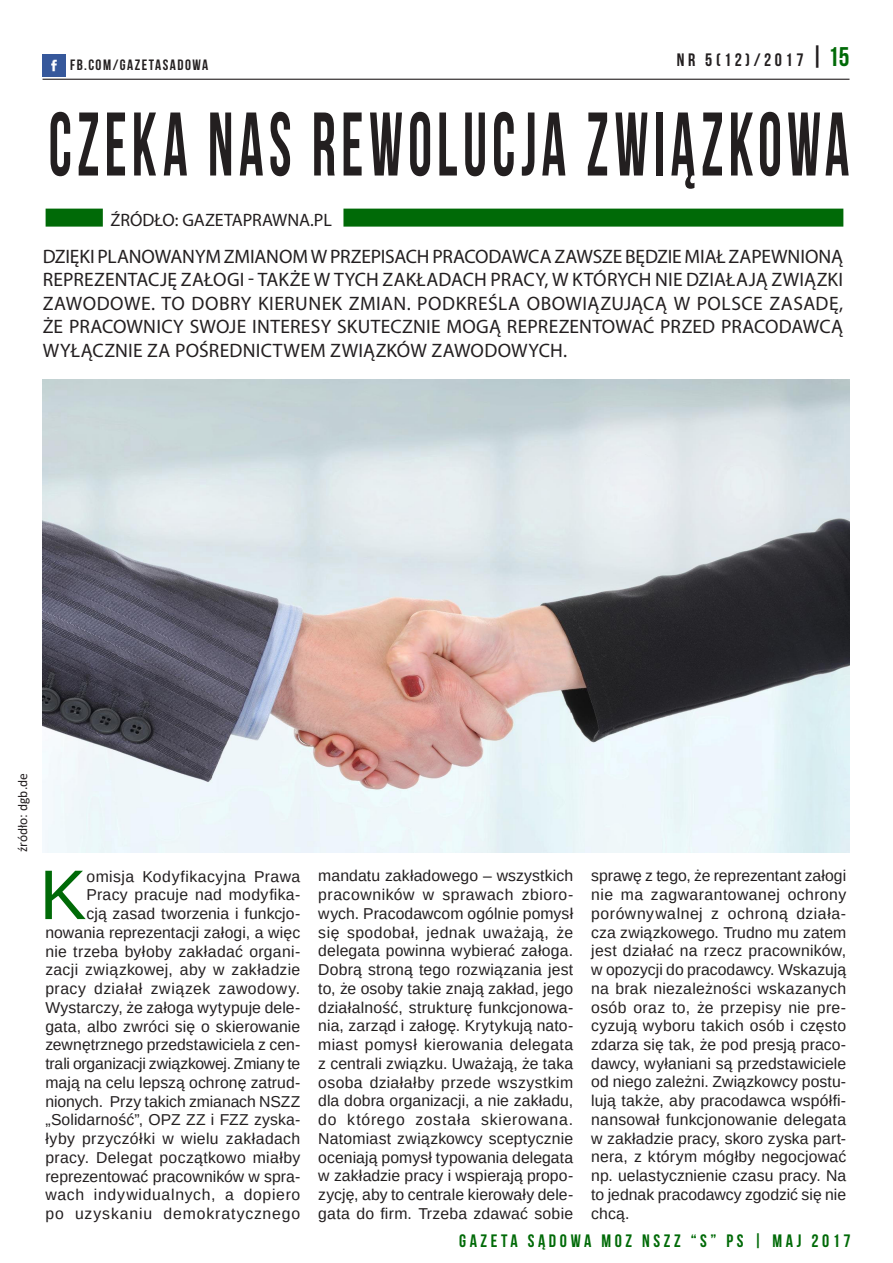
<style>
.page{position:relative;width:893px;height:1263px;background:#fff}
.page>*{position:absolute;margin:0;border:0;box-sizing:border-box;transform-origin:0 0}
.t1{font:700 90px "Bebas Neue";letter-spacing:.09em;color:#231f20;scale:.67 1}
.t2{font:70.2px "Arimo";color:#006a07}
.t3{font:19.5px/23.4px "Myriad Pro";letter-spacing:.015em;color:#231f20;text-align:justify}
.t4{font:700 18px "Bebas Neue";letter-spacing:.2em;color:#006a07}
.t5{font:18px "Myriad Pro";color:#231f20}
.t6{font:700 18px "Bebas Neue";letter-spacing:.2em;color:#231f20}
.t7{font:15.75px/18.8px "Arimo";letter-spacing:.01em;color:#231f20;text-align:justify}
.t8{font:700 15px "Bebas Neue";letter-spacing:.1em;color:#231f20}
.t9{font:13.5px "Calibri";color:#231f20}
.s1{font-size:27px}
.s2{font-size:27px;color:#006a07}
</style>
<div class="page">
<hr style="left:43px;top:79px;width:806px;height:1px;background:#231f20">
<img style="left:43px;top:55px;width:22px;height:21px">
<div style="left:46px;top:209px;width:57px;height:18px;background:#006a07"></div>
<div style="left:343px;top:209px;width:500px;height:18px;background:#006a07"></div>
<img style="left:43px;top:380px;width:806px;height:472px">
<p class="t8" style="left:70px;top:57px;width:140px">FB.COM/GAZETASADOWA</p>
<p class="t6" style="left:677px;top:49px;width:174px">NR 5(12)/2017 <span class="s1">|</span> <span class="s2">15</span></p>
<h1 class="t1" style="left:49px;top:95px;width:974px">CZEKA NAS REWOLUCJA ZWIĄZKOWA</h1>
<p class="t5" style="left:110px;top:209px;width:223px">ŹRÓDŁO: GAZETAPRAWNA.PL</p>
<p class="t3" style="left:43px;top:244px;width:802px">DZIĘKI PLANOWANYM ZMIANOM W PRZEPISACH PRACODAWCA ZAWSZE BĘDZIE MIAŁ ZAPEWNIONĄ REPREZENTACJĘ ZAŁOGI - TAKŻE W TYCH ZAKŁADACH PRACY, W KTÓRYCH NIE DZIAŁAJĄ ZWIĄZKI ZAWODOWE. TO DOBRY KIERUNEK ZMIAN. PODKREŚLA OBOWIĄZUJĄCĄ W POLSCE ZASADĘ, ŻE PRACOWNICY SWOJE INTERESY SKUTECZNIE MOGĄ REPREZENTOWAĆ PRZED PRACODAWCĄ WYŁĄCZNIE ZA POŚREDNICTWEM ZWIĄZKÓW ZAWODOWYCH.</p>
<p class="t9" style="left:13px;top:852px;width:80px;rotate:-90deg">źródło: dgb.de</p>
<p class="t7" style="left:45px;top:867px;width:256px;text-align:right">omisja Kodyfikacyjna Prawa Pracy pracuje nad modyfika-<br>cją zasad tworzenia i funkcjo&shy;nowania reprezentacji załogi, a więc nie trzeba byłoby zakładać organi&shy;zacji związkowej, aby w zakładzie pracy działał związek zawodowy.<br>Wystarczy, że załoga wytypuje dele&shy;gata, albo zwróci się o skierowanie zewnętrznego przedstawiciela z cen&shy;trali organizacji związkowej. Zmiany te mają na celu lepszą ochronę zatrud&shy;nionych. Przy takich zmianach NSZZ „Solidarność”, OPZ ZZ i FZZ zyska&shy;łyby przyczółki w wielu zakładach pracy. Delegat początkowo miałby reprezentować pracowników w spra&shy;wach indywidualnych, a dopiero po uzyskaniu demokratycznego</p>
<p class="t7" style="left:318px;top:867px;width:256px">mandatu zakładowego – wszystkich pracowników w sprawach zbioro&shy;wych. Pracodawcom ogólnie pomysł się spodobał, jednak uważają, że delegata powinna wybierać załoga.<br>Dobrą stroną tego rozwiązania jest to, że osoby takie znają zakład, jego działalność, strukturę funkcjonowa&shy;nia, zarząd i załogę. Krytykują nato&shy;miast pomysł kierowania delegata z centrali związku. Uważają, że taka osoba działałby przede wszystkim dla dobra organizacji, a nie zakładu, do którego została skierowana.<br>Natomiast związkowcy sceptycznie oceniają pomysł typowania delegata w zakładzie pracy i wspierają propo&shy;zycję, aby to centrale kierowały dele&shy;gata do firm. Trzeba zdawać sobie</p>
<p class="t7" style="left:591px;top:866px;width:256px">sprawę z tego, że reprezentant załogi nie ma zagwarantowanej ochrony porównywalnej z ochroną działa&shy;cza związkowego. Trudno mu zatem jest działać na rzecz pracowników, w opozycji do pracodawcy. Wskazują na brak niezależności wskazanych osób oraz to, że przepisy nie pre&shy;cyzują wyboru takich osób i często zdarza się tak, że pod presją praco&shy;dawcy, wyłaniani są przedstawiciele od niego zależni. Związkowcy postu&shy;lują także, aby pracodawca współfi&shy;nansował funkcjonowanie delegata w zakładzie pracy, skoro zyska part&shy;nera, z którym mógłby negocjować np. uelastycznienie czasu pracy. Na to jednak pracodawcy zgodzić się nie chcą.</p>
<h2 class="t2" style="left:40px;top:850px;width:48px">K</h2>
<p class="t4" style="left:459px;top:1231px;width:393px">GAZETA SĄDOWA MOZ NSZZ “S” PS | MAJ 2017</p>
</div>
